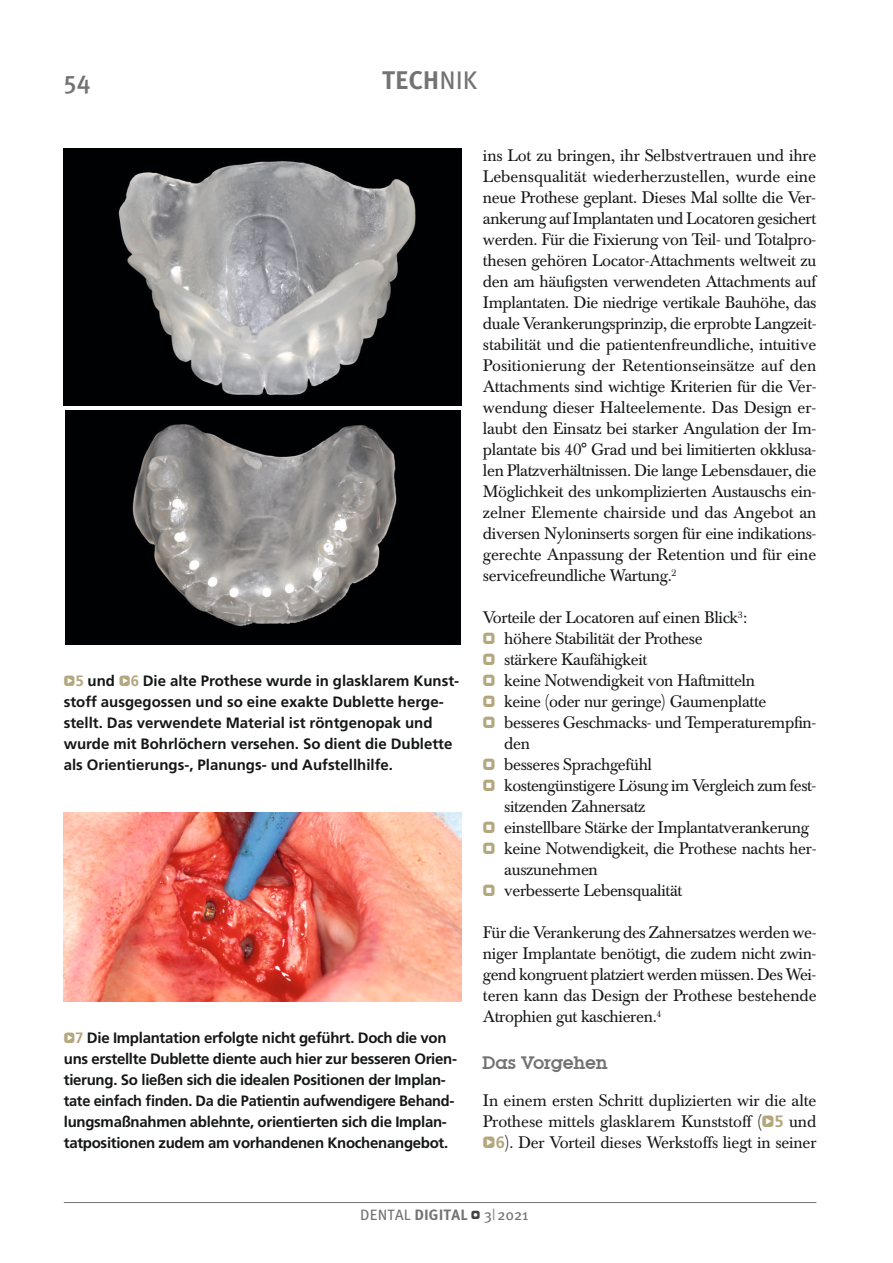
<style>
.page{position:relative;width:893px;height:1263px;background:#fff}
.page>*{position:absolute;margin:0;border:0;box-sizing:border-box;transform-origin:0 0}
.t1{font:700 25.5px "Meta Plus";color:#727372}
.t2{font:500 25.5px "Meta Plus";color:#727372}
.t3{font:700 18px "Lubiana";color:#727372}
.t4{font:16.5px/21px "Baskerville BE";letter-spacing:-.02em;color:#151616;text-align:justify}
.t5{font:700 15px/21px "Frutiger";letter-spacing:-.02em;color:#151616}
.t6{font:700 15px/21px "Frutiger";color:#151616}
.t7{font:15px "Meta Plus";letter-spacing:.01em;color:#727372}
.s1{font-weight:400}
.s2{font-family:"Click Bits Icon Pods";font-weight:400;color:#b3a77e}
.s3{color:#b3a77e}
.s4{font-family:"Click Bits Icon Pods";color:#b3a77e}
.s5{font-family:"Frutiger";font-weight:700;color:#b3a77e}
.s6{font-weight:700}
.s7{font-family:"Click Bits Icon Pods";font-size:12px;color:#414140}
.s8{color:#939393}
</style>
<div class="page">
<hr style="left:64px;top:1202px;width:752px;height:1px;background:#727372">
<img style="left:64px;top:149px;width:398px;height:256px">
<img style="left:65px;top:410px;width:395px;height:234px">
<img style="left:64px;top:812px;width:398px;height:189px">
<h1 class="t2" style="left:64px;top:65px;width:28px">54</h1>
<h1 class="t1" style="left:382px;top:65px;width:97px">TECH<span class="s1">NIK</span></h1>
<p class="t6" style="left:64px;top:671px;width:396px"><span class="s2">Q</span><span class="s3">5</span> und <span class="s2">Q</span><span class="s3">6</span> Die alte Prothese wurde in glasklarem Kunst&shy;stoff ausgegossen und so eine exakte Dublette herge&shy;stellt. Das verwendete Material ist röntgenopak und wurde mit Bohrlöchern versehen. So dient die Dublette als Orientierungs-, Planungs- und Aufstellhilfe.</p>
<p class="t5" style="left:64px;top:1028px;width:394px"><span class="s2">Q</span><span class="s3">7</span> Die Implantation erfolgte nicht geführt. Doch die von uns erstellte Dublette diente auch hier zur besseren Orien&shy;tierung. So ließen sich die idealen Positionen der Implan&shy;tate einfach finden. Da die Patientin aufwendigere Behand&shy;lungsmaßnahmen ablehnte, orientierten sich die Implan&shy;tatpositionen zudem am vorhandenen Knochenangebot.</p>
<p class="t4" style="left:483px;top:146px;width:335px">ins Lot zu bringen, ihr Selbstvertrauen und ihre Lebensqualität wiederherzustellen, wurde eine neue Prothese geplant. Dieses Mal sollte die Ver&shy;ankerung auf Implantaten und Locatoren gesichert werden. Für die Fixierung von Teil- und Totalpro&shy;thesen gehören Locator-Attachments weltweit zu den am häufigsten verwendeten Attachments auf Implantaten. Die niedrige vertikale Bauhöhe, das duale Verankerungsprinzip, die erprobte Langzeit&shy;stabilität und die patientenfreundliche, intuitive Positionierung der Retentionseinsätze auf den Attachments sind wichtige Kriterien für die Ver&shy;wendung dieser Halteelemente. Das Design er&shy;laubt den Einsatz bei starker Angulation der Im&shy;plantate bis 40° Grad und bei limitierten okklusa&shy;len Platzverhältnissen. Die lange Lebensdauer, die Möglichkeit des unkomplizierten Austauschs ein&shy;zelner Elemente chairside und das Angebot an diversen Nyloninserts sorgen für eine indikations&shy;gerechte Anpassung der Retention und für eine servicefreundliche Wartung.<sup>2</sup></p>
<p class="t4" style="left:483px;top:608px;width:266px">Vorteile der Locatoren auf einen Blick<sup>3</sup>:</p>
<p class="t4" style="left:483px;top:629px;width:221px"><span class="s4">P</span> höhere Stabilität der Prothese</p>
<p class="t4" style="left:483px;top:650px;width:166px"><span class="s4">P</span> stärkere Kaufähigkeit</p>
<p class="t4" style="left:483px;top:671px;width:274px"><span class="s4">P</span> keine Notwendigkeit von Haftmitteln</p>
<p class="t4" style="left:483px;top:692px;width:285px"><span class="s4">P</span> keine (oder nur geringe) Gaumenplatte</p>
<p class="t4" style="left:483px;top:713px;width:335px"><span class="s4">P</span> besseres Geschmacks- und Temperaturempfin-</p>
<p class="t4" style="left:504px;top:734px;width:27px">den</p>
<p class="t4" style="left:483px;top:755px;width:171px"><span class="s4">P</span> besseres Sprachgefühl</p>
<p class="t4" style="left:483px;top:776px;width:335px"><span class="s4">P</span> kostengünstigere Lösung im Vergleich zum fest-</p>
<p class="t4" style="left:504px;top:797px;width:143px">sitzenden Zahnersatz</p>
<p class="t4" style="left:483px;top:818px;width:328px"><span class="s4">P</span> einstellbare Stärke der Implantatverankerung</p>
<p class="t4" style="left:483px;top:839px;width:335px"><span class="s4">P</span> keine Notwendigkeit, die Prothese nachts her-</p>
<p class="t4" style="left:504px;top:860px;width:95px">auszunehmen</p>
<p class="t4" style="left:483px;top:881px;width:201px"><span class="s4">P</span> verbesserte Lebensqualität</p>
<p class="t4" style="left:483px;top:923px;width:335px">Für die Verankerung des Zahnersatzes werden we&shy;niger Implantate benötigt, die zudem nicht zwin&shy;gend kongruent platziert werden müssen. Des Wei&shy;teren kann das Design der Prothese bestehende Atrophien gut kaschieren.<sup>4</sup></p>
<p class="t3" style="left:483px;top:1052px;width:126px">Das Vorgehen</p>
<p class="t4" style="left:483px;top:1091px;width:335px">In einem ersten Schritt duplizierten wir die alte Prothese mittels glasklarem Kunststoff (<span class="s4">Q</span><span class="s5">5</span> und <span class="s4">Q</span><span class="s5">6</span>). Der Vorteil dieses Werkstoffs liegt in seiner</p>
<p class="t7" style="left:360px;top:1206px;width:170px">DENTAL <span class="s6">DIGITAL</span> <span class="s7">W</span> 3<span class="s8">|</span> 2021</p>
</div>
